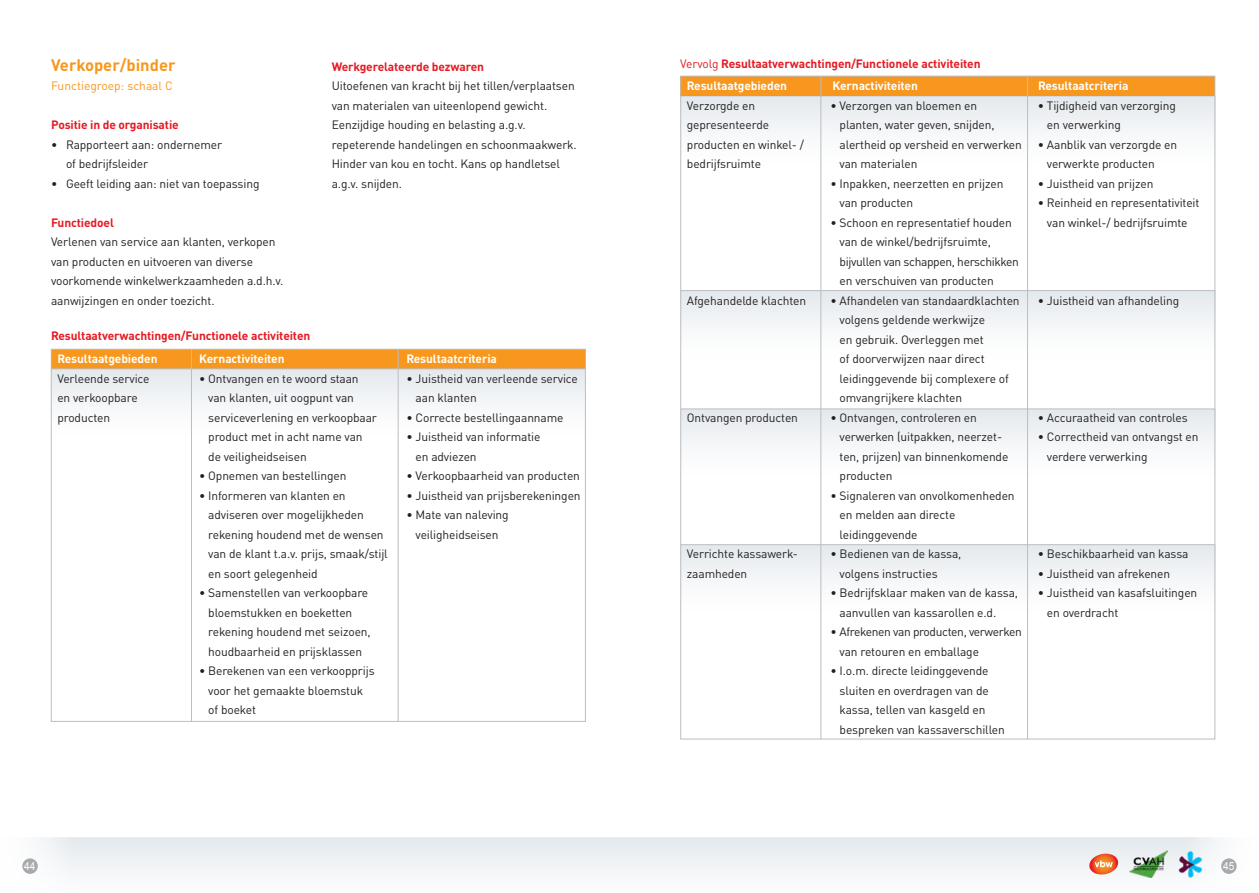
<style>
.page{position:relative;width:1259px;height:893px;background:#fff}
.page>*{position:absolute;margin:0;border:0;box-sizing:border-box;transform-origin:0 0}
.Platte_tekst{font:700 16.5px "DIN Pro";color:#f7971d}
.Platte_tekst-2{font:12px/19.5px "DIN Pro";letter-spacing:-.01em;color:#231f20}
.Platte_tekst-3{font:700 12px "DIN Pro";letter-spacing:-.01em;color:#e51a23}
.Platte_tekst-4{font:700 12px "DIN Pro";letter-spacing:-.01em;color:#fff}
.Platte_tekst-5{font:12px/19.5px "DIN Pro";letter-spacing:-.03em;color:#231f20}
.Platte_tekst-6{font:12px "DIN Pro";color:#f7971d}
.t1{font:11.25px "Arial";color:#fff;scale:.9 1}
.s1{font-weight:400}
</style>
<div class="page">
<div style="left:0;top:838px;width:1259px;height:55px;background:linear-gradient(to right,#f1f4f6,#f1f4f6)"></div>
<div style="left:1221px;top:858px;width:15px;height:16px;background:#a8a9ad;border-radius:50%"></div>
<div style="left:22px;top:858px;width:16px;height:16px;background:#a8a9ad;border-radius:50%"></div>
<img style="left:1177px;top:851px;width:26px;height:26px">
<img style="left:1129px;top:851px;width:38px;height:26px">
<svg style="left:1088px;top:854px;width:31px;height:22px"></svg>
<div style="left:680px;top:291px;width:535px;height:69px;background:linear-gradient(to bottom,#e4eaee,#fff)"></div>
<hr style="left:680px;top:290px;width:535px;height:1px;background:#bcbdc0">
<div style="left:51px;top:349px;width:534px;height:20px;background:#f7971d"></div>
<div style="left:680px;top:96px;width:535px;height:69px;background:linear-gradient(to bottom,#e4eaed,#fff)"></div>
<div style="left:51px;top:369px;width:534px;height:69px;background:linear-gradient(to bottom,#e4eaed,#fff)"></div>
<hr style="left:51px;top:368px;width:534px;height:1px;background:#bcbdc0">
<div style="left:680px;top:409px;width:535px;height:69px;background:linear-gradient(to bottom,#e4eaed,#fff)"></div>
<hr style="left:680px;top:409px;width:535px;height:1px;background:#bcbdc0">
<div style="left:680px;top:545px;width:535px;height:69px;background:linear-gradient(to bottom,#e4eaee,#fff)"></div>
<hr style="left:680px;top:544px;width:535px;height:1px;background:#bcbdc0">
<div style="left:681px;top:76px;width:534px;height:20px;background:#f7971d"></div>
<hr style="left:820px;top:76px;width:1px;height:663px;background:#bcbdc0">
<hr style="left:1027px;top:76px;width:1px;height:663px;background:#bcbdc0">
<hr style="left:191px;top:349px;width:1px;height:373px;background:#bcbdc0">
<hr style="left:398px;top:349px;width:1px;height:373px;background:#bcbdc0">
<p class="Platte_tekst" style="left:51px;top:51px;width:126px">Verkoper/binder</p>
<p class="Platte_tekst-6" style="left:51px;top:76px;width:123px">Functiegroep: schaal C</p>
<p class="Platte_tekst-3" style="left:51px;top:115px;width:129px">Positie in de organisatie</p>
<p class="Platte_tekst-2" style="left:66px;top:133px;width:158px;text-indent:-15px">• Rapporteert aan: ondernemer of bedrijfsleider</p>
<p class="Platte_tekst-2" style="left:51px;top:172px;width:210px">• Geeft leiding aan: niet van toepassing</p>
<p class="Platte_tekst-3" style="left:51px;top:212px;width:64px">Functiedoel</p>
<p class="Platte_tekst-2" style="left:51px;top:231px;width:234px">Verlenen van service aan klanten, verkopen van producten en uitvoeren van diverse voorkomende winkelwerkzaamheden a.d.h.v. aanwijzingen en onder toezicht.</p>
<p class="Platte_tekst-3" style="left:51px;top:326px;width:261px">Resultaatverwachtingen/Functionele activiteiten</p>
<p class="Platte_tekst-3" style="left:332px;top:56px;width:154px">Werkgerelateerde bezwaren</p>
<p class="Platte_tekst-2" style="left:332px;top:75px;width:244px">Uitoefenen van kracht bij het tillen/verplaatsen van materialen van uiteenlopend gewicht.</p>
<p class="Platte_tekst-2" style="left:332px;top:114px;width:246px">Eenzijdige houding en belasting a.g.v. repeterende handelingen en schoonmaakwerk.</p>
<p class="Platte_tekst-2" style="left:332px;top:153px;width:230px">Hinder van kou en tocht. Kans op handletsel a.g.v. snijden.</p>
<p class="Platte_tekst-4" style="left:57px;top:349px;width:102px">Resultaatgebieden</p>
<p class="Platte_tekst-2" style="left:57px;top:367px;width:94px">Verleende service</p>
<p class="Platte_tekst-2" style="left:57px;top:387px;width:82px">en verkoopbare producten</p>
<p class="Platte_tekst-4" style="left:199px;top:349px;width:87px">Kernactiviteiten</p>
<p class="Platte_tekst-2" style="left:208px;top:367px;width:170px;text-indent:-9px">• Ontvangen en te woord staan van klanten, uit oogpunt van serviceverlening en verkoopbaar product met in acht name van de veiligheidseisen</p>
<p class="Platte_tekst-2" style="left:199px;top:465px;width:149px">• Opnemen van bestellingen</p>
<p class="Platte_tekst-2" style="left:208px;top:484px;width:181px;text-indent:-9px">• Informeren van klanten en adviseren over mogelijkheden rekening houdend met de wensen van de klant t.a.v. prijs, smaak/stijl en soort gelegenheid</p>
<p class="Platte_tekst-2" style="left:208px;top:582px;width:164px;text-indent:-9px">• Samenstellen van verkoopbare bloemstukken en boeketten rekening houdend met seizoen, houdbaarheid en prijsklassen</p>
<p class="Platte_tekst-2" style="left:208px;top:660px;width:168px;text-indent:-9px">• Berekenen van een verkoopprijs voor het gemaakte bloemstuk of boeket</p>
<p class="Platte_tekst-4" style="left:406px;top:349px;width:92px">Resultaatcriteria</p>
<p class="Platte_tekst-2" style="left:415px;top:367px;width:164px;text-indent:-9px">• Juistheid van verleende service aan klanten</p>
<p class="Platte_tekst-2" style="left:406px;top:406px;width:159px">• Correcte bestellingaanname</p>
<p class="Platte_tekst-2" style="left:415px;top:426px;width:126px;text-indent:-9px">• Juistheid van informatie en adviezen</p>
<p class="Platte_tekst-2" style="left:406px;top:465px;width:175px">• Verkoopbaarheid van producten</p>
<p class="Platte_tekst-2" style="left:406px;top:484px;width:176px">• Juistheid van prijsberekeningen</p>
<p class="Platte_tekst-2" style="left:406px;top:504px;width:104px;text-align:center">• Mate van naleving veiligheidseisen</p>
<p class="Platte_tekst-3" style="left:680px;top:53px;width:302px"><span class="s1">Vervolg</span> Resultaatverwachtingen/Functionele activiteiten</p>
<p class="Platte_tekst-4" style="left:687px;top:76px;width:102px">Resultaatgebieden</p>
<p class="Platte_tekst-4" style="left:832px;top:76px;width:87px">Kernactiviteiten</p>
<p class="Platte_tekst-4" style="left:1038px;top:76px;width:92px">Resultaatcriteria</p>
<p class="Platte_tekst-2" style="left:687px;top:94px;width:118px">Verzorgde en gepresenteerde producten en winkel- / bedrijfsruimte</p>
<p class="Platte_tekst-2" style="left:687px;top:289px;width:121px">Afgehandelde klachten</p>
<p class="Platte_tekst-2" style="left:687px;top:406px;width:113px">Ontvangen producten</p>
<p class="Platte_tekst-2" style="left:687px;top:543px;width:112px">Verrichte kassawerk&shy;zaamheden</p>
<p class="Platte_tekst-2" style="left:839px;top:94px;width:184px;text-indent:-9px">• Verzorgen van bloemen en planten, water geven, snijden, alertheid op versheid en verwerken van materialen</p>
<p class="Platte_tekst-2" style="left:839px;top:172px;width:165px;text-indent:-9px">• Inpakken, neerzetten en prijzen van producten</p>
<p class="Platte_tekst-2" style="left:839px;top:211px;width:181px;text-indent:-9px">• Schoon en representatief houden van de winkel/bedrijfsruimte, bijvullen van schappen, herschikken en verschuiven van producten</p>
<p class="Platte_tekst-2" style="left:839px;top:289px;width:182px;text-indent:-9px">• Afhandelen van standaardklachten volgens geldende werkwijze<br>en gebruik. Overleggen met<br>of doorverwijzen naar direct leidinggevende bij complexere of omvangrijkere klachten</p>
<p class="Platte_tekst-2" style="left:839px;top:406px;width:170px;text-indent:-9px">• Ontvangen, controleren en verwerken (uitpakken, neerzet&shy;ten, prijzen) van binnenkomende producten</p>
<p class="Platte_tekst-2" style="left:839px;top:484px;width:177px;text-indent:-9px">• Signaleren van onvolkomenheden en melden aan directe leidinggevende</p>
<p class="Platte_tekst-2" style="left:839px;top:543px;width:123px;text-indent:-9px">• Bedienen van de kassa, volgens instructies</p>
<p class="Platte_tekst-2" style="left:839px;top:582px;width:180px;text-indent:-9px">• Bedrijfsklaar maken van de kassa, aanvullen van kassarollen e.d.</p>
<p class="Platte_tekst-5" style="left:839px;top:621px;width:184px;text-indent:-9px">• Afrekenen van producten, verwerken van retouren en emballage</p>
<p class="Platte_tekst-2" style="left:839px;top:660px;width:167px;text-indent:-9px">• I.o.m. directe leidinggevende sluiten en overdragen van de kassa, tellen van kasgeld en bespreken van kassaverschillen</p>
<p class="Platte_tekst-2" style="left:1047px;top:94px;width:130px;text-indent:-9px">• Tijdigheid van verzorging en verwerking</p>
<p class="Platte_tekst-2" style="left:1047px;top:133px;width:132px;text-indent:-9px">• Aanblik van verzorgde en verwerkte producten</p>
<p class="Platte_tekst-2" style="left:1037px;top:172px;width:117px">• Juistheid van prijzen</p>
<p class="Platte_tekst-2" style="left:1037px;top:192px;width:163px;text-align:center">• Reinheid en representativiteit van winkel-/ bedrijfsruimte</p>
<p class="Platte_tekst-2" style="left:1037px;top:289px;width:143px">• Juistheid van afhandeling</p>
<p class="Platte_tekst-2" style="left:1037px;top:406px;width:151px">• Accuraatheid van controles</p>
<p class="Platte_tekst-2" style="left:1047px;top:426px;width:153px;text-indent:-9px">• Correctheid van ontvangst en verdere verwerking</p>
<p class="Platte_tekst-2" style="left:1037px;top:543px;width:152px">• Beschikbaarheid van kassa</p>
<p class="Platte_tekst-2" style="left:1037px;top:562px;width:134px">• Juistheid van afrekenen</p>
<p class="Platte_tekst-2" style="left:1047px;top:582px;width:152px;text-indent:-9px">• Juistheid van kasafsluitingen en overdracht</p>
<p class="t1" style="left:24px;top:859px;width:14px">44</p>
<p class="t1" style="left:1223px;top:859px;width:14px">45</p>
</div>
